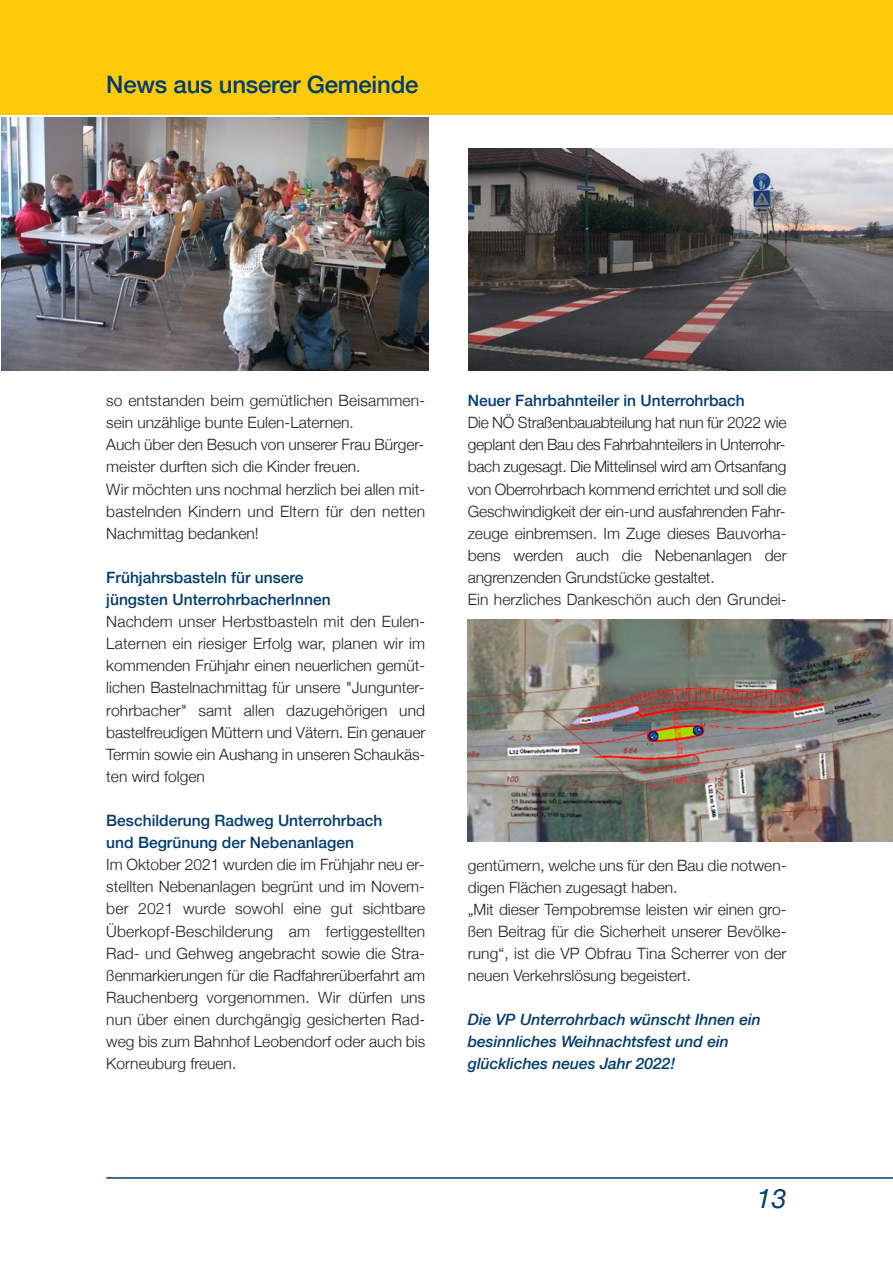
<style>
.page{position:relative;width:893px;height:1263px;background:#fff}
.page>*{position:absolute;margin:0;border:0;box-sizing:border-box;transform-origin:0 0}
.t1{font:italic 27px "Helvetica Neue";color:#003c72}
.t2{font:500 24px "Helvetica Neue";letter-spacing:-.01em;color:#003c72}
.t3{font:300 15.6px/22px "Helvetica Neue";color:#231f20}
.t4{font:500 15.6px/22px "Helvetica Neue";color:#003c72}
.t5{font:italic 500 15.6px/21.9px "Helvetica Neue";color:#003c72}
</style>
<div class="page">
<div style="left:0;top:0;width:893px;height:115px;background:#feca0a"></div>
<hr style="left:106px;top:1177px;width:787px;height:2px;background:#003c72">
<img style="left:1px;top:117px;width:427px;height:253px">
<img style="left:469px;top:149px;width:424px;height:221px">
<img style="left:468px;top:620px;width:425px;height:221px">
<h2 class="t2" style="left:106px;top:70px;width:314px">News aus unserer Gemeinde</h2>
<p class="t3" style="left:106px;top:389px;width:320px">so entstanden beim gemütlichen Beisammen&shy;sein unzählige bunte Eulen-Laternen.<br>Auch über den Besuch von unserer Frau Bürger&shy;meister durften sich die Kinder freuen.<br>Wir möchten uns nochmal herzlich bei allen mit&shy;bastelnden Kindern und Eltern für den netten Nachmittag bedanken!</p>
<p class="t4" style="left:106px;top:566px;width:226px">Frühjahrsbasteln für unsere jüngsten UnterrohrbacherInnen</p>
<p class="t3" style="left:106px;top:610px;width:321px;text-align:justify">Nachdem unser Herbstbasteln mit den Eulen-Laternen ein riesiger Erfolg war, planen wir im kommenden Frühjahr einen neuerlichen gemüt&shy;lichen Bastelnachmittag für unsere "Jungunter&shy;rohrbacher" samt allen dazugehörigen und bastelfreudigen Müttern und Vätern. Ein genauer Termin sowie ein Aushang in unseren Schaukäs&shy;ten wird folgen</p>
<p class="t4" style="left:106px;top:809px;width:277px">Beschilderung Radweg Unterrohrbach und Begrünung der Nebenanlagen</p>
<p class="t3" style="left:106px;top:853px;width:320px;text-align:justify">Im Oktober 2021 wurden die im Frühjahr neu er&shy;stellten Nebenanlagen begrünt und im Novem&shy;ber 2021 wurde sowohl eine gut sichtbare Überkopf-Beschilderung am fertiggestellten Rad- und Gehweg angebracht sowie die Stra&shy;ßenmarkierungen für die Radfahrerüberfahrt am Rauchenberg vorgenommen. Wir dürfen uns nun über einen durchgängig gesicherten Rad&shy;weg bis zum Bahnhof Leobendorf oder auch bis Korneuburg freuen.</p>
<p class="t4" style="left:468px;top:389px;width:279px">Neuer Fahrbahnteiler in Unterrohrbach</p>
<p class="t3" style="left:468px;top:411px;width:320px">Die NÖ Straßenbauabteilung hat nun für 2022 wie geplant den Bau des Fahrbahnteilers in Unterrohr&shy;bach zugesagt. Die Mittelinsel wird am Ortsanfang von Oberrohrbach kommend errichtet und soll die Geschwindigkeit der ein-und ausfahrenden Fahr&shy;zeuge einbremsen. Im Zuge dieses Bauvorha&shy;bens werden auch die Nebenanlagen der angrenzenden Grundstücke gestaltet.<br>Ein herzliches Dankeschön auch den Grundei-</p>
<p class="t3" style="left:468px;top:854px;width:320px">gentümern, welche uns für den Bau die notwen&shy;digen Flächen zugesagt haben.<br>„Mit dieser Tempobremse leisten wir einen gro&shy;ßen Beitrag für die Sicherheit unserer Bevölke&shy;rung“, ist die VP Obfrau Tina Scherrer von der neuen Verkehrslösung begeistert.</p>
<p class="t5" style="left:468px;top:1008px;width:294px">Die VP Unterrohrbach wünscht Ihnen ein besinnliches Weihnachtsfest und ein glückliches neues Jahr 2022!</p>
<h1 class="t1" style="left:757px;top:1182px;width:32px">13</h1>
</div>
